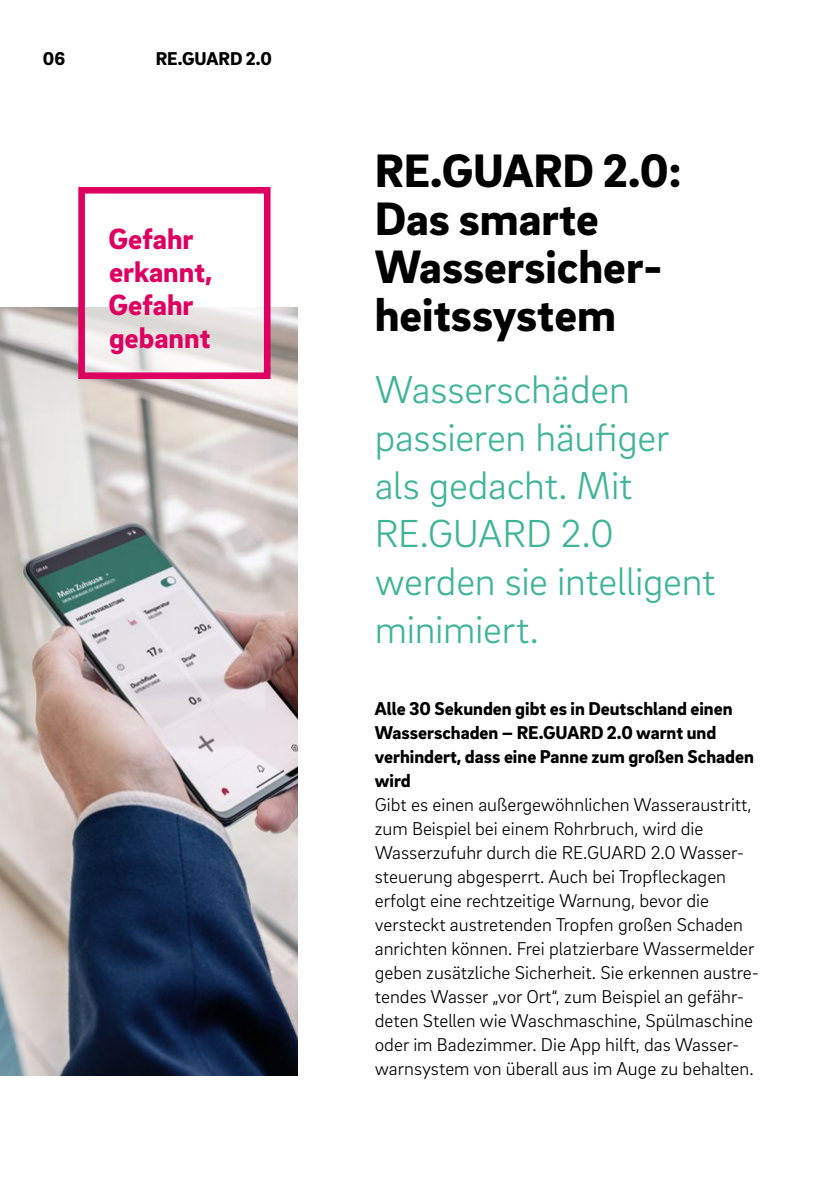
<style>
.page{position:relative;width:840px;height:1191px;background:#fff}
.page>*{position:absolute;margin:0;border:0;box-sizing:border-box;transform-origin:0 0}
.t1{font:900 48px/48px "Brix Sans";color:#000}
.t2{font:300 40px/48px "Brix Sans";letter-spacing:-.005em;color:#3fb498}
.t3{font:900 30px/33px "Brix Sans";color:#dd0061}
.t4{font:300 19px/24px "Brix Sans";color:#000}
.t5{font:900 19px/24px "Brix Sans";color:#000}
</style>
<div class="page">
<img style="left:0;top:307px;width:297px;height:768px">
<svg style="left:86px;top:307px;width:176px;height:64px"></svg>
<div style="left:78px;top:187px;width:192px;height:192px;border:7px solid #dd0061"></div>
<p class="t5" style="left:43px;top:46px;width:24px">06</p>
<p class="t5" style="left:156px;top:46px;width:118px">RE.GUARD 2.0</p>
<h3 class="t3" style="left:108px;top:221px;width:105px">Gefahr erkannt,<br>Gefahr gebannt</h3>
<h1 class="t1" style="left:374px;top:144px;width:308px">RE.GUARD 2.0:<br>Das smarte<br>Wassersicher&shy;heitssystem</h1>
<h2 class="t2" style="left:374px;top:364px;width:342px">Wasserschäden passieren häufiger als gedacht. Mit<br>RE.GUARD 2.0 werden sie intelligent minimiert.</h2>
<p class="t5" style="left:374px;top:696px;width:380px">Alle 30 Sekunden gibt es in Deutschland einen Wasserschaden – RE.GUARD 2.0 warnt und verhindert, dass eine Panne zum großen Schaden wird</p>
<p class="t4" style="left:374px;top:792px;width:385px">Gibt es einen außergewöhnlichen Wasseraustritt, zum Beispiel bei einem Rohrbruch, wird die Wasserzufuhr durch die RE.GUARD 2.0 Wasser&shy;steuerung abgesperrt. Auch bei Tropfleckagen erfolgt eine rechtzeitige Warnung, bevor die versteckt austretenden Tropfen großen Schaden anrichten können. Frei platzierbare Wassermelder geben zusätzliche Sicherheit. Sie erkennen austre&shy;tendes Wasser „vor Ort“, zum Beispiel an gefähr&shy;deten Stellen wie Waschmaschine, Spülmaschine oder im Badezimmer. Die App hilft, das Wasser&shy;warnsystem von überall aus im Auge zu behalten.</p>
</div>
